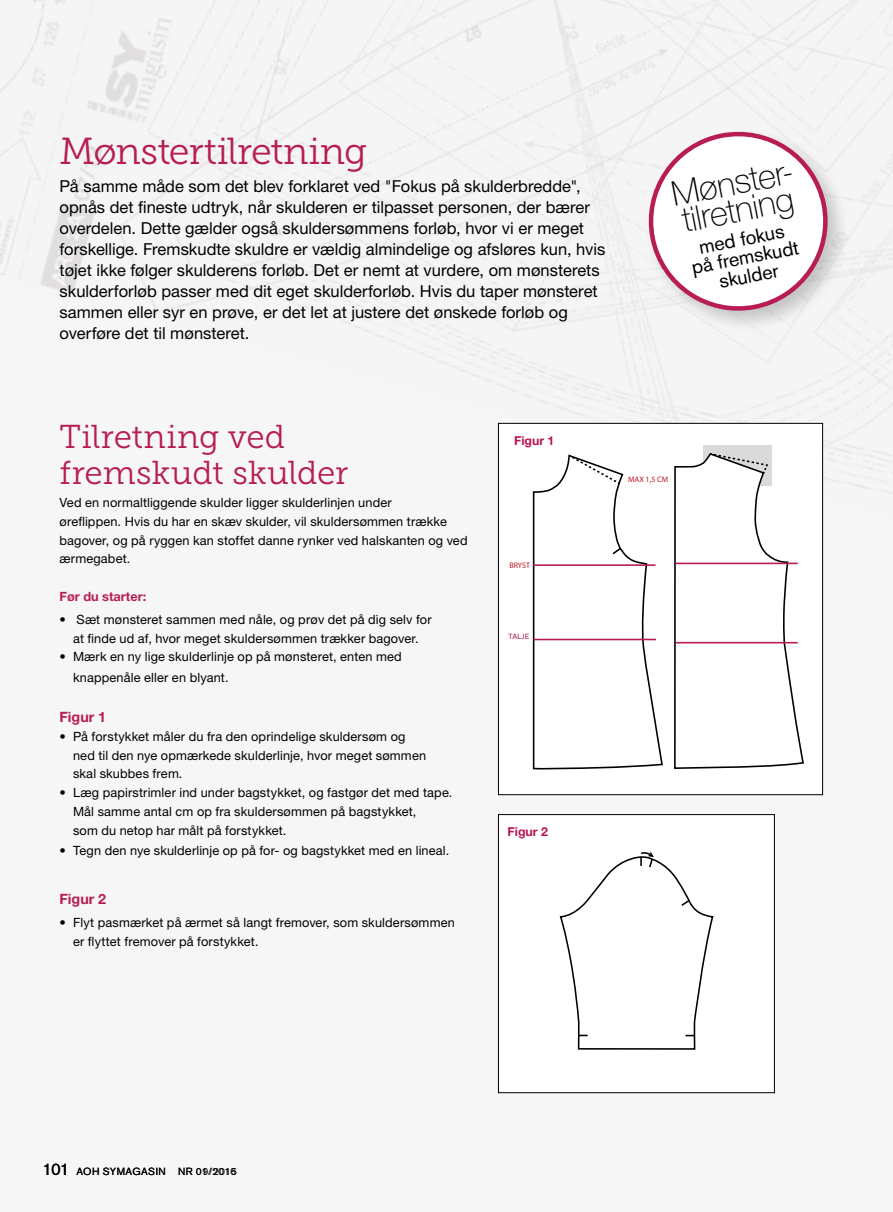
<style>
.page{position:relative;width:893px;height:1212px;background:#f4f4f4}
.page>*{position:absolute;margin:0;border:0;box-sizing:border-box;transform-origin:0 0}
.t1{font:37.5px "Museo Slab 300";letter-spacing:-.02em;color:#b71c54}
.t2{font:100 34.2px/27.5px "Helvetica Neue LT";color:#000}
.t3{font:33px/36px "Museo Slab 300";color:#b71c54}
.t4{font:19.95px/18.9px "Akzidenz Grotesk BE";color:#000;text-align:center}
.t5{font:18.9px "Myriad Pro";color:#000}
.t6{font:16.8px "Akzidenz Grotesk BE";color:#000}
.t7{font:16.5px/21px "Helvetica Neue";color:#000}
.t8{font:700 14.25px "Helvetica Neue";color:#b71c54}
.t9{font:12.75px/18.8px "Helvetica Neue";letter-spacing:.01em;color:#000}
.t10{font:700 12.75px "Helvetica Neue";color:#b71c54}
.t11{font:700 12.3px "Helvetica Neue";color:#b91253}
.t12{font:10.35px "Akzidenz Grotesk BE";letter-spacing:.04em;color:#000}
.t13{font:7.95px "Myriad Pro";color:#be1622}
.t14{font:7.5px "Akzidenz Grotesk BE";letter-spacing:.035em;color:#b91253}
.s1{font-weight:300}
.s2{font-size:10.35px}
</style>
<div class="page">
<img style="left:0;top:0;width:893px;height:534px">
<div style="left:644px;top:127px;width:205px;height:205px;background:#000;opacity:.2"></div>
<svg style="left:643px;top:126px;width:190px;height:190px"></svg>
<div style="left:498px;top:423px;width:325px;height:372px;background:#fff"></div>
<div style="left:498px;top:423px;width:325px;height:372px;border:1px solid #000"></div>
<div style="left:498px;top:814px;width:276px;height:279px;background:#fff"></div>
<div style="left:498px;top:814px;width:277px;height:279px;border:1px solid #000"></div>
<svg style="left:532px;top:454px;width:131px;height:316px"></svg>
<hr style="left:533px;top:564px;width:122px;height:2px;background:#b71c54">
<hr style="left:534px;top:639px;width:122px;height:1px;background:#b71c54">
<svg style="left:674px;top:445px;width:130px;height:324px"></svg>
<svg style="left:675px;top:453px;width:128px;height:315px"></svg>
<hr style="left:675px;top:563px;width:123px;height:1px;background:#b71c54">
<hr style="left:675px;top:642px;width:123px;height:1px;background:#b71c54">
<svg style="left:559px;top:851px;width:155px;height:199px"></svg>
<h1 class="t1" style="left:60px;top:131px;width:309px">Mønstertilretning</h1>
<p class="t7" style="left:60px;top:175px;width:547px">På samme måde som det blev forklaret ved "Fokus på skulderbredde", opnås det fineste udtryk, når skulderen er tilpasset personen, der bærer overdelen. Dette gælder også skuldersømmens forløb, hvor vi er meget forskellige. Fremskudte skuldre er vældig almindelige og afsløres kun, hvis tøjet ikke følger skulderens forløb. Det er nemt at vurdere, om mønsterets skulderforløb passer med dit eget skulderforløb. Hvis du taper mønsteret sammen eller syr en prøve, er det let at justere det ønskede forløb og overføre det til mønsteret.</p>
<h2 class="t2" style="left:669px;top:181px;width:131px;rotate:-11deg">Mønster&shy;tilretning</h2>
<h3 class="t4" style="left:686px;top:240px;width:110px;rotate:-11deg">MED FOKUS<br>PÅ FREMSKUDT<br>SKULDER</h3>
<h3 class="t3" style="left:60px;top:419px;width:290px">Tilretning ved fremskudt skulder</h3>
<p class="t9" style="left:60px;top:493px;width:410px">Ved en normaltliggende skulder ligger skulderlinjen under<br>øreflippen. Hvis du har en skæv skulder, vil skuldersømmen trække bagover, og på ryggen kan stoffet danne rynker ved halskanten og ved ærmegabet.</p>
<p class="t10" style="left:60px;top:588px;width:88px">Før du starter:</p>
<p class="t9" style="left:60px;top:610px;width:374px;text-align:center">• Sæt mønsteret sammen med nåle, og prøv det på dig selv for at finde ud af, hvor meget skuldersømmen trækker bagover.</p>
<p class="t9" style="left:73px;top:646px;width:330px;line-height:20.2px;text-indent:-14px">• Mærk en ny lige skulderlinje op på mønsteret, enten med knappenåle eller en blyant.</p>
<p class="t8" style="left:60px;top:708px;width:48px">Figur 1</p>
<p class="t9" style="left:73px;top:727px;width:355px;text-indent:-14px"><span class="s1">•</span> På forstykket måler du fra den oprindelige skuldersøm og ned til den nye opmærkede skulderlinje, hvor meget sømmen skal skubbes frem.</p>
<p class="t9" style="left:73px;top:783px;width:381px;text-indent:-14px"><span class="s1">•</span> Læg papirstrimler ind under bagstykket, og fastgør det med tape.<br>Mål samme antal cm op fra skuldersømmen på bagstykket,<br>som du netop har målt på forstykket.</p>
<p class="t9" style="left:60px;top:841px;width:391px">• Tegn den nye skulderlinje op på for- og bagstykket med en lineal.</p>
<p class="t8" style="left:60px;top:890px;width:48px">Figur 2</p>
<p class="t9" style="left:73px;top:913px;width:383px;text-indent:-14px">• Flyt pasmærket på ærmet så langt fremover, som skuldersømmen er flyttet fremover på forstykket.</p>
<h3 class="t5" style="left:432px;top:787px;width:55px">Figur 2</h3>
<p class="t11" style="left:514px;top:433px;width:42px">Figur 1</p>
<p class="t13" style="left:509px;top:561px;width:22px">BRYST</p>
<p class="t14" style="left:508px;top:632px;width:22px">TALJE</p>
<p class="t13" style="left:509px;top:636px;width:22px">MIDJE</p>
<p class="t11" style="left:507px;top:824px;width:42px">Figur 2</p>
<p class="t13" style="left:628px;top:475px;width:42px">MAX 1,5 CM</p>
<h3 class="t6" style="left:43px;top:1159px;width:43px">101 <span class="s2">AOH</span></h3>
<p class="t12" style="left:178px;top:1165px;width:60px">NR 09/2015</p>
<p class="t12" style="left:77px;top:1165px;width:85px">AOH SYMAGASIN</p>
<p class="t12" style="left:117px;top:1165px;width:51px">MAGAS IN</p>
<p class="t12" style="left:202px;top:1165px;width:8px">1</p>
<p class="t12" style="left:230px;top:1165px;width:8px">6</p>
</div>
